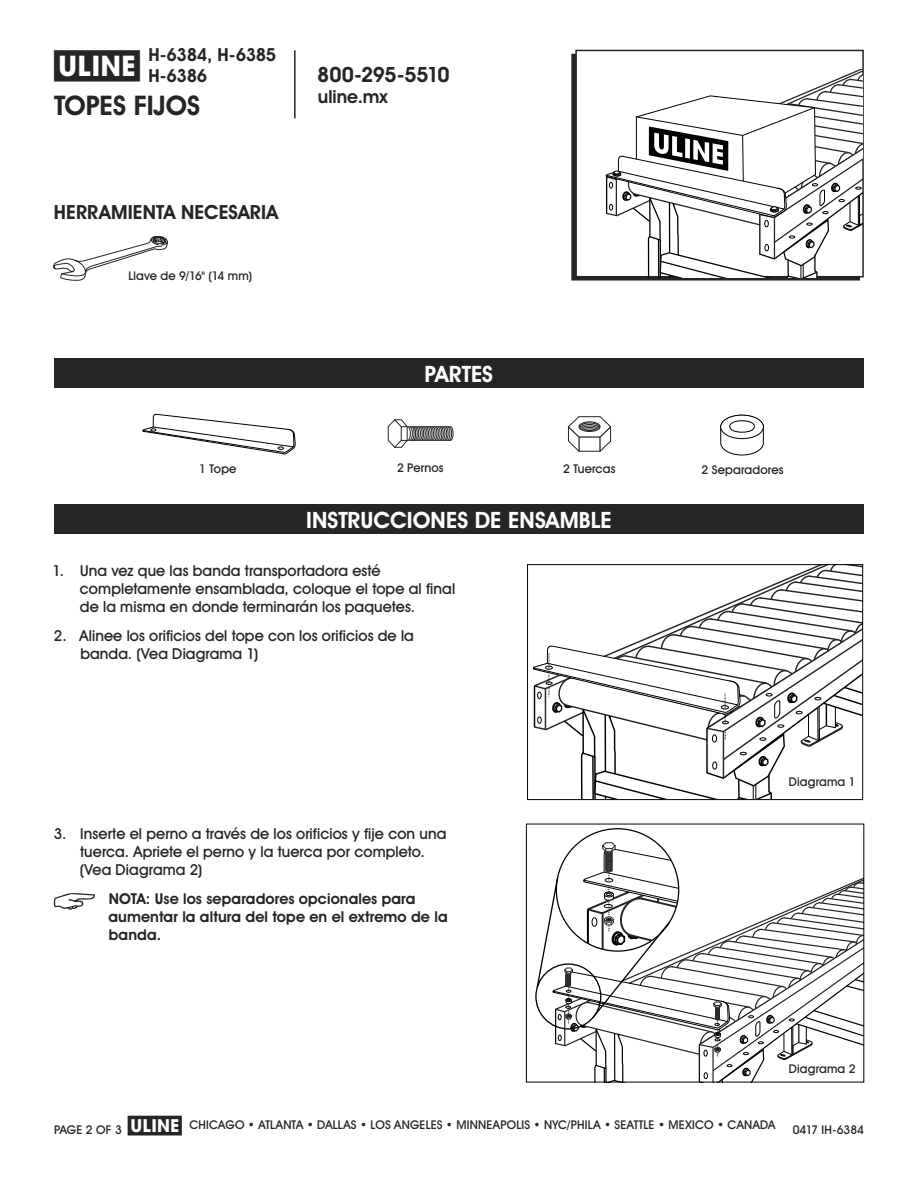
<style>
.page{position:relative;width:918px;height:1188px;background:#fff}
.page>*{position:absolute;margin:0;border:0;box-sizing:border-box;transform-origin:0 0}
.t1{font:700 28.5px "Uline Two Knine";color:#252525}
.t2{font:700 27px "Uline Two Knine";color:#252525}
.t3{font:700 22.5px "Uline Two Knine";color:#fff}
.t4{font:700 21px "Uline Two Knine";letter-spacing:-.02em;color:#252525}
.t5{font:700 19.5px "Uline Two Knine";letter-spacing:.005em;color:#252525}
.t6{font:700 18px/21px "Uline Two Knine";letter-spacing:-.02em;color:#252525}
.t7{font:15px/18px "Uline Two Knine";letter-spacing:.005em;color:#252525}
.t8{font:700 15px/18px "Uline Two Knine";letter-spacing:.005em;color:#252525}
.t9{font:12px "Uline Two Knine";letter-spacing:.015em;color:#252525}
.t10{font:12px "Uline Two Knine";letter-spacing:-.01em;color:#252525}
.s1{font-size:18px}
</style>
<div class="page">
<hr style="left:294px;top:50px;width:2px;height:68px;background:#252525">
<div style="left:54px;top:504px;width:810px;height:30px;background:#252525"></div>
<svg style="left:54px;top:236px;width:114px;height:45px"></svg>
<div style="left:571px;top:54px;width:289px;height:227px;border:2px solid #252525"></div>
<div style="left:576px;top:50px;width:287px;height:227px;background:#fff"></div>
<div style="left:575px;top:50px;width:289px;height:227px;border:2px solid #252525"></div>
<svg style="left:603px;top:69px;width:260px;height:208px"></svg>
<svg style="left:54px;top:893px;width:41px;height:17px"></svg>
<div style="left:54px;top:358px;width:810px;height:30px;background:#252525"></div>
<svg style="left:532px;top:566px;width:329px;height:232px"></svg>
<div style="left:527px;top:564px;width:336px;height:236px;border:1px solid #000"></div>
<svg style="left:536px;top:828px;width:328px;height:255px"></svg>
<div style="left:788px;top:1064px;width:69px;height:13px;background:#fff"></div>
<div style="left:447px;top:426px;width:6px;height:15px;border:1px solid #252525;border-radius:50%"></div>
<div style="left:446px;top:427px;width:6px;height:13px;background:#8d8d8d;border-radius:50%"></div>
<div style="left:446px;top:426px;width:6px;height:15px;border:1px solid #252525;border-radius:50%"></div>
<div style="left:444px;top:427px;width:6px;height:13px;background:#555;border-radius:50%"></div>
<div style="left:444px;top:426px;width:6px;height:15px;border:1px solid #252525;border-radius:50%"></div>
<div style="left:442px;top:426px;width:6px;height:15px;border:1px solid #252525;border-radius:50%"></div>
<div style="left:441px;top:427px;width:6px;height:13px;background:#848484;border-radius:50%"></div>
<div style="left:441px;top:426px;width:6px;height:15px;border:1px solid #252525;border-radius:50%"></div>
<div style="left:439px;top:426px;width:6px;height:15px;border:1px solid #252525;border-radius:50%"></div>
<div style="left:438px;top:427px;width:5px;height:13px;background:#898989;border-radius:50%"></div>
<div style="left:438px;top:426px;width:6px;height:15px;border:1px solid #252525;border-radius:50%"></div>
<div style="left:436px;top:427px;width:6px;height:13px;background:#5c5c5c;border-radius:50%"></div>
<div style="left:436px;top:426px;width:6px;height:15px;border:1px solid #252525;border-radius:50%"></div>
<div style="left:434px;top:426px;width:6px;height:15px;border:1px solid #252525;border-radius:50%"></div>
<div style="left:433px;top:427px;width:5px;height:13px;background:#848484;border-radius:50%"></div>
<div style="left:433px;top:426px;width:6px;height:15px;border:1px solid #252525;border-radius:50%"></div>
<div style="left:431px;top:427px;width:6px;height:13px;background:#525252;border-radius:50%"></div>
<div style="left:431px;top:426px;width:6px;height:15px;border:1px solid #252525;border-radius:50%"></div>
<div style="left:429px;top:426px;width:6px;height:15px;border:1px solid #252525;border-radius:50%"></div>
<div style="left:428px;top:427px;width:5px;height:13px;background:#767676;border-radius:50%"></div>
<div style="left:428px;top:426px;width:6px;height:15px;border:1px solid #252525;border-radius:50%"></div>
<div style="left:426px;top:427px;width:6px;height:13px;background:#404040;border-radius:50%"></div>
<div style="left:426px;top:426px;width:6px;height:15px;border:1px solid #252525;border-radius:50%"></div>
<div style="left:425px;top:426px;width:5px;height:15px;border:1px solid #252525;border-radius:50%"></div>
<div style="left:423px;top:427px;width:6px;height:13px;background:#6f6f6f;border-radius:50%"></div>
<div style="left:423px;top:426px;width:6px;height:15px;border:1px solid #252525;border-radius:50%"></div>
<div style="left:421px;top:426px;width:6px;height:15px;border:1px solid #252525;border-radius:50%"></div>
<div style="left:420px;top:427px;width:5px;height:13px;background:#a1a1a1;border-radius:50%"></div>
<div style="left:420px;top:426px;width:6px;height:15px;border:1px solid #252525;border-radius:50%"></div>
<div style="left:418px;top:427px;width:6px;height:13px;background:#4a4a4a;border-radius:50%"></div>
<div style="left:418px;top:426px;width:6px;height:15px;border:1px solid #252525;border-radius:50%"></div>
<div style="left:416px;top:426px;width:6px;height:15px;border:1px solid #252525;border-radius:50%"></div>
<div style="left:415px;top:427px;width:5px;height:13px;background:#aaa;border-radius:50%"></div>
<div style="left:415px;top:426px;width:6px;height:15px;border:1px solid #252525;border-radius:50%"></div>
<div style="left:413px;top:427px;width:6px;height:13px;background:#414141;border-radius:50%"></div>
<div style="left:413px;top:426px;width:6px;height:15px;border:1px solid #252525;border-radius:50%"></div>
<div style="left:412px;top:426px;width:5px;height:15px;border:1px solid #252525;border-radius:50%"></div>
<div style="left:410px;top:427px;width:6px;height:13px;background:#606060;border-radius:50%"></div>
<div style="left:410px;top:426px;width:6px;height:15px;border:1px solid #252525;border-radius:50%"></div>
<div style="left:408px;top:426px;width:6px;height:15px;border:1px solid #252525;border-radius:50%"></div>
<div style="left:407px;top:426px;width:6px;height:15px;border:1px solid #252525;border-radius:50%"></div>
<svg style="left:388px;top:419px;width:23px;height:29px"></svg>
<svg style="left:568px;top:416px;width:43px;height:36px"></svg>
<svg style="left:142px;top:413px;width:154px;height:42px"></svg>
<svg style="left:720px;top:415px;width:44px;height:41px"></svg>
<h1 class="t1" style="left:54px;top:49px;width:87px">π</h1>
<p class="t6" style="left:148px;top:44px;width:129px">H-6384, H-6385<br>H-6386</p>
<h2 class="t2" style="left:54px;top:89px;width:148px">TOPES FIJOS</h2>
<h3 class="t5" style="left:54px;top:200px;width:226px">HERRAMIENTA NECESARIA</h3>
<p class="t9" style="left:128px;top:269px;width:125px">Llave de 9/16" (14 mm)</p>
<h3 class="t4" style="left:317px;top:62px;width:134px">800-295-5510</h3>
<p class="t6" style="left:318px;top:86px;width:71px">uline.mx</p>
<h3 class="t3" style="left:425px;top:360px;width:70px">PARTES</h3>
<p class="t9" style="left:199px;top:462px;width:39px">1 Tope</p>
<p class="t9" style="left:397px;top:460px;width:48px">2 Pernos</p>
<p class="t9" style="left:563px;top:462px;width:54px">2 Tuercas</p>
<p class="t9" style="left:702px;top:463px;width:83px">2 Separadores</p>
<h3 class="t3" style="left:306px;top:506px;width:307px">INSTRUCCIONES DE ENSAMBLE</h3>
<p class="t7" style="left:80px;top:562px;width:377px;text-indent:-27px">1. Una vez que las banda transportadora esté completamente ensamblada, coloque el tope al final de la misma en donde terminarán los paquetes.</p>
<p class="t7" style="left:80px;top:627px;width:335px;text-indent:-26px">2. Alinee los orificios del tope con los orificios de la banda. (Vea Diagrama 1)</p>
<p class="t7" style="left:80px;top:825px;width:368px;text-indent:-26px">3. Inserte el perno a través de los orificios y fije con una tuerca. Apriete el perno y la tuerca por completo. (Vea Diagrama 2)</p>
<p class="t8" style="left:108px;top:889px;width:341px">NOTA: Use los separadores opcionales para aumentar la altura del tope en el extremo de la banda.</p>
<p class="t9" style="left:789px;top:775px;width:68px">Diagrama 1</p>
<p class="t9" style="left:789px;top:1061px;width:68px">Diagrama 2</p>
<p class="t9" style="left:128px;top:1118px;width:649px"><span class="s1">π</span> CHICAGO • ATLANTA • DALLAS • LOS ANGELES • MINNEAPOLIS • NYC/PHILA • SEATTLE • MEXICO • CANADA</p>
<p class="t9" style="left:54px;top:1122px;width:69px">PAGE 2 OF 3</p>
<p class="t10" style="left:793px;top:1122px;width:73px">0417 IH-6384</p>
</div>
